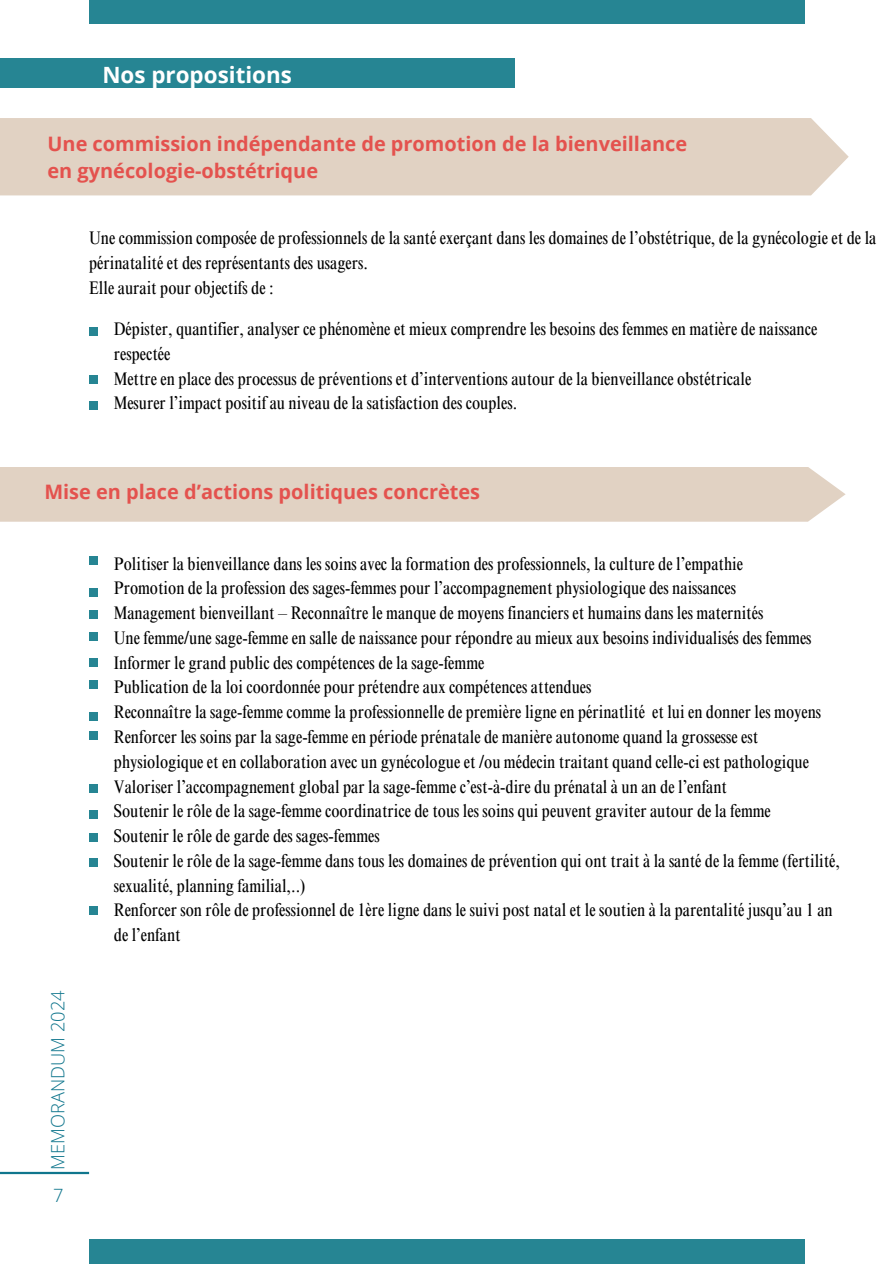
<style>
.page{position:relative;width:894px;height:1264px;background:#fff}
.page>*{position:absolute;margin:0;border:0;box-sizing:border-box;transform-origin:0 0}
.t1{font:700 22.35px "Open Sans";color:#fff}
.t2{font:700 19.95px/27px "Open Sans";color:#e4524e}
.t3{font:condensed 18.3px/24.8px "Times NRMT Pro";color:#000}
.t4{font:300 18.3px "Open Sans";color:#10768d}
</style>
<div class="page">
<hr style="left:0;top:1171px;width:89px;height:3px;background:#10768d">
<div style="left:89px;top:0;width:714px;height:23px;background:#268593"></div>
<div style="left:89px;top:1239px;width:715px;height:24px;background:#268593"></div>
<div style="left:0;top:58px;width:515px;height:29px;background:#268593"></div>
<div style="left:0;top:118px;width:848px;height:77px;background:#e1d2c3"></div>
<div style="left:89px;top:327px;width:9px;height:8px;background:#268593"></div>
<div style="left:89px;top:375px;width:8px;height:9px;background:#268593"></div>
<div style="left:89px;top:401px;width:9px;height:8px;background:#268593"></div>
<div style="left:0;top:467px;width:845px;height:54px;background:#e1d2c3"></div>
<div style="left:89px;top:555px;width:9px;height:9px;background:#268593"></div>
<div style="left:89px;top:588px;width:9px;height:8px;background:#268593"></div>
<div style="left:89px;top:610px;width:9px;height:8px;background:#268593"></div>
<div style="left:89px;top:631px;width:9px;height:9px;background:#268593"></div>
<div style="left:89px;top:680px;width:9px;height:9px;background:#268593"></div>
<div style="left:89px;top:712px;width:9px;height:9px;background:#268593"></div>
<div style="left:89px;top:731px;width:9px;height:9px;background:#268593"></div>
<div style="left:89px;top:784px;width:9px;height:8px;background:#268593"></div>
<div style="left:89px;top:809px;width:8px;height:9px;background:#268593"></div>
<div style="left:89px;top:832px;width:9px;height:9px;background:#268593"></div>
<div style="left:89px;top:858px;width:9px;height:9px;background:#268593"></div>
<div style="left:89px;top:658px;width:9px;height:8px;background:#268593"></div>
<div style="left:89px;top:906px;width:9px;height:9px;background:#268593"></div>
<h4 class="t1" style="left:102px;top:59px;width:191px">Nos propositions</h4>
<p class="t2" style="left:47px;top:129px;width:641px">Une commission indépendante de promotion de la bienveillance en gynécologie-obstétrique</p>
<p class="t3" style="left:89px;top:228px;width:788px">Une commission composée de professionnels de la santé exerçant dans les domaines de l’obstétrique, de la gynécologie et de la périnatalité et des représentants des usagers.</p>
<p class="t3" style="left:89px;top:277px;width:186px">Elle aurait pour objectifs de :</p>
<p class="t3" style="left:114px;top:319px;width:704px">Dépister, quantifier, analyser ce phénomène et mieux comprendre les besoins des femmes en matière de naissance respectée</p>
<p class="t3" style="left:114px;top:368px;width:638px">Mettre en place des processus de préventions et d’interventions autour de la bienveillance obstétricale</p>
<h4 class="t3" style="left:114px;top:393px;width:405px">Mesurer l’impact positif au niveau de la satisfaction des couples.</h4>
<p class="t2" style="left:44px;top:478px;width:437px">Mise en place d’actions politiques concrètes</p>
<p class="t4" style="left:45px;top:1169px;width:181px;rotate:-90deg">MEMORANDUM 2024</p>
<h2 class="t4" style="left:53px;top:1181px;width:12px">7</h2>
<p class="t3" style="left:114px;top:553px;width:630px">Politiser la bienveillance dans les soins avec la formation des professionnels, la culture de l’empathie</p>
<p class="t3" style="left:114px;top:578px;width:623px">Promotion de la profession des sages-femmes pour l’accompagnement physiologique des naissances</p>
<p class="t3" style="left:114px;top:603px;width:651px">Management bienveillant – Reconnaître le manque de moyens financiers et humains dans les maternités</p>
<p class="t3" style="left:114px;top:627px;width:699px">Une femme/une sage-femme en salle de naissance pour répondre au mieux aux besoins individualisés des femmes</p>
<p class="t3" style="left:114px;top:652px;width:372px">Informer le grand public des compétences de la sage-femme</p>
<p class="t3" style="left:114px;top:677px;width:479px">Publication de la loi coordonnée pour prétendre aux compétences attendues</p>
<p class="t3" style="left:114px;top:702px;width:708px">Reconnaître la sage-femme comme la professionnelle de première ligne en périnatlité et lui en donner les moyens</p>
<p class="t3" style="left:114px;top:726px;width:696px">Renforcer les soins par la sage-femme en période prénatale de manière autonome quand la grossesse est physiologique et en collaboration avec un gynécologue et /ou médecin traitant quand celle-ci est pathologique</p>
<p class="t3" style="left:114px;top:776px;width:614px">Valoriser l’accompagnement global par la sage-femme c’est-à-dire du prénatal à un an de l’enfant</p>
<p class="t3" style="left:114px;top:801px;width:658px">Soutenir le rôle de la sage-femme coordinatrice de tous les soins qui peuvent graviter autour de la femme</p>
<p class="t3" style="left:114px;top:825px;width:267px">Soutenir le rôle de garde des sages-femmes</p>
<p class="t3" style="left:114px;top:850px;width:727px">Soutenir le rôle de la sage-femme dans tous les domaines de prévention qui ont trait à la santé de la femme (fertilité, sexualité, planning familial,..)</p>
<h3 class="t3" style="left:114px;top:900px;width:720px">Renforcer son rôle de professionnel de 1ère ligne dans le suivi post natal et le soutien à la parentalité jusqu’au 1 an de l’enfant</h3>
</div>
